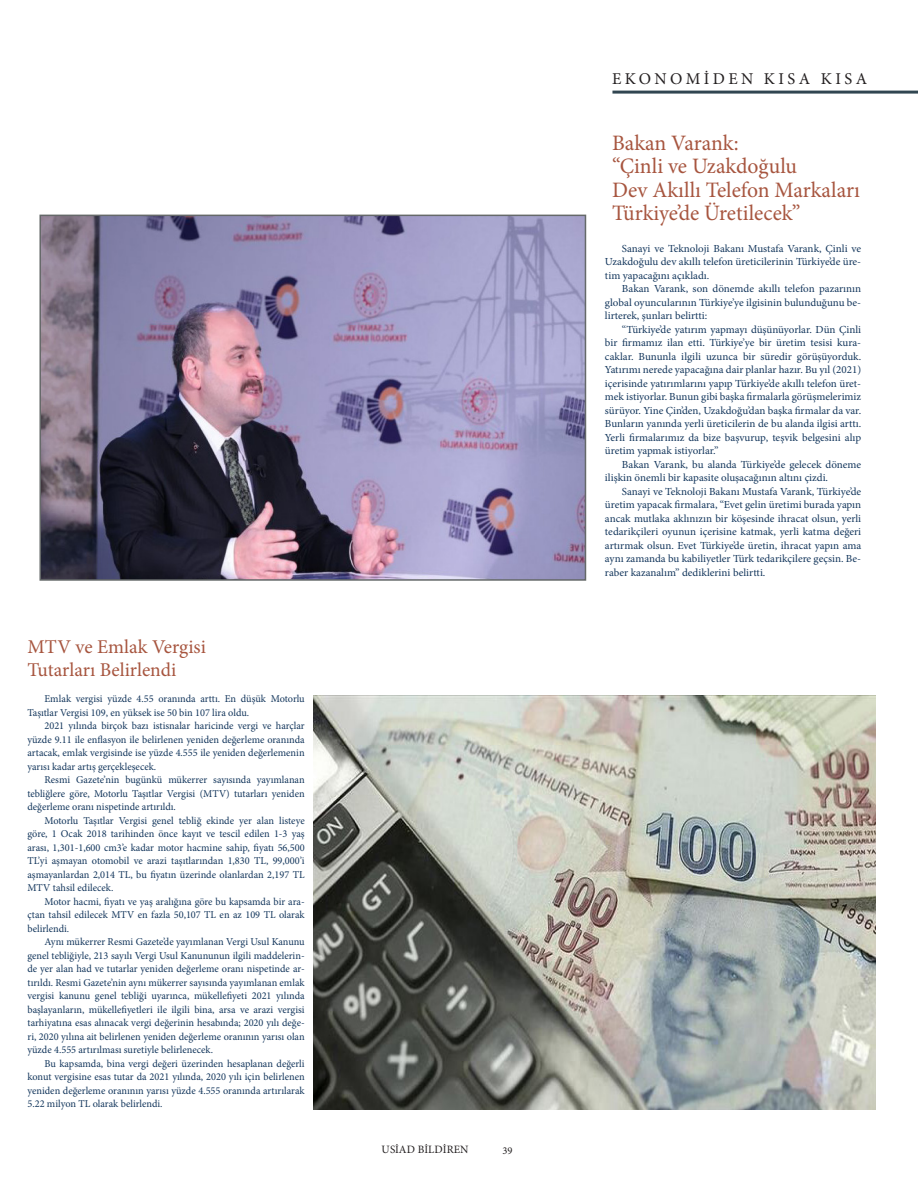
<style>
.page{position:relative;width:918px;height:1188px;background:#fff}
.page>*{position:absolute;margin:0;border:0;box-sizing:border-box;transform-origin:0 0}
.Headline_Text_-_Utop{font:22.05px "Minion Pro";color:#a7553f}
.Headline_Text_-_Utop-2{font:19.5px "Minion Pro";color:#a7553f}
.Section_Header_-_Rig{font:16.5px "Minion Pro";letter-spacing:.21em;color:#231f20}
.t1{font:11.25px "Minion Pro";letter-spacing:.01em;color:#231f20}
.Book_Review_Body_Tex{font:10.8px/13.5px "Minion Pro";color:#13365c;text-align:justify}
.Book_Review_Body_Tex-2{font:10.5px/13.5px "Minion Pro";color:#13365c;text-align:justify}
.t2{font:10.5px "Minion Pro";color:#231f20}
</style>
<div class="page">
<hr style="left:0;top:0;width:1px;height:1188px;background:#231f20">
<img style="left:314px;top:696px;width:561px;height:413px">
<img style="left:42px;top:218px;width:541px;height:360px">
<div style="left:39px;top:215px;width:547px;height:366px;border:2px solid #656969"></div>
<hr style="left:612px;top:91px;width:306px;height:3px;background:#314651">
<p class="Headline_Text_-_Utop-2" style="left:27px;top:633px;width:180px">MTV ve Emlak Vergisi</p>
<p class="Headline_Text_-_Utop-2" style="left:27px;top:657px;width:150px">Tutarları Belirlendi</p>
<p class="Book_Review_Body_Tex-2" style="left:27px;top:692px;width:279px;text-indent:17px">Emlak vergisi yüzde 4.55 oranında arttı. En düşük Motorlu<br>Taşıtlar Vergisi 109, en yüksek ise 50 bin 107 lira oldu.</p>
<p class="Book_Review_Body_Tex-2" style="left:27px;top:719px;width:279px;text-indent:17px">2021 yılında birçok bazı istisnalar haricinde vergi ve harçlar yüzde 9.11 ile enflasyon ile belirlenen yeniden değerleme oranında artacak, emlak vergisinde ise yüzde 4.555 ile yeniden değerlemenin yarısı kadar artış gerçekleşecek.</p>
<p class="Book_Review_Body_Tex-2" style="left:27px;top:773px;width:279px;text-indent:17px">Resmi Gazete’nin bugünkü mükerrer sayısında yayımlanan tebliğlere göre, Motorlu Taşıtlar Vergisi (MTV) tutarları yeniden değerleme oranı nispetinde artırıldı.</p>
<p class="Book_Review_Body_Tex-2" style="left:27px;top:814px;width:279px;text-indent:17px">Motorlu Taşıtlar Vergisi genel tebliğ ekinde yer alan listeye göre, 1 Ocak 2018 tarihinden önce kayıt ve tescil edilen 1-3 yaş arası, 1,301-1,600 cm3’e kadar motor hacmine sahip, fiyatı 56,500<br>TL’yi aşmayan otomobil ve arazi taşıtlarından 1,830 TL, 99,000’i aşmayanlardan 2,014 TL, bu fiyatın üzerinde olanlardan 2,197 TL MTV tahsil edilecek.</p>
<p class="Book_Review_Body_Tex-2" style="left:27px;top:895px;width:279px;text-indent:17px">Motor hacmi, fiyatı ve yaş aralığına göre bu kapsamda bir ara&shy;çtan tahsil edilecek MTV en fazla 50,107 TL en az 109 TL olarak belirlendi.</p>
<p class="Book_Review_Body_Tex-2" style="left:27px;top:935px;width:279px;text-indent:17px">Aynı mükerrer Resmi Gazete’de yayımlanan Vergi Usul Kanunu genel tebliğiyle, 213 sayılı Vergi Usul Kanununun ilgili maddelerin&shy;de yer alan had ve tutarlar yeniden değerleme oranı nispetinde ar&shy;tırıldı. Resmi Gazete’nin aynı mükerrer sayısında yayımlanan emlak vergisi kanunu genel tebliği uyarınca, mükellefiyeti 2021 yılında başlayanların, mükellefiyetleri ile ilgili bina, arsa ve arazi vergisi tarhiyatına esas alınacak vergi değerinin hesabında; 2020 yılı değe&shy;ri, 2020 yılına ait belirlenen yeniden değerleme oranının yarısı olan yüzde 4.555 artırılması suretiyle belirlenecek.</p>
<p class="Book_Review_Body_Tex-2" style="left:27px;top:1057px;width:279px;text-indent:17px">Bu kapsamda, bina vergi değeri üzerinden hesaplanan değerli konut vergisine esas tutar da 2021 yılında, 2020 yılı için belirlenen yeniden değerleme oranının yarısı yüzde 4.555 oranında artırılarak 5.22 milyon TL olarak belirlendi.</p>
<p class="t1" style="left:382px;top:1142px;width:89px">USİAD BİLDİREN</p>
<p class="t2" style="left:502px;top:1144px;width:12px">39</p>
<p class="Section_Header_-_Rig" style="left:612px;top:68px;width:257px">EKONOMİDEN KISA KISA</p>
<p class="Headline_Text_-_Utop" style="left:612px;top:128px;width:128px">Bakan Varank:</p>
<p class="Headline_Text_-_Utop" style="left:612px;top:151px;width:187px">“Çinli ve Uzakdoğulu</p>
<p class="Headline_Text_-_Utop" style="left:612px;top:175px;width:249px">Dev Akıllı Telefon Markaları</p>
<p class="Headline_Text_-_Utop" style="left:612px;top:198px;width:190px">Türkiye’de Üretilecek”</p>
<p class="Book_Review_Body_Tex" style="left:605px;top:242px;width:258px;text-indent:17px">Sanayi ve Teknoloji Bakanı Mustafa Varank, Çinli ve Uzakdoğulu dev akıllı telefon üreticilerinin Türkiye’de üre&shy;tim yapacağını açıkladı.</p>
<p class="Book_Review_Body_Tex" style="left:605px;top:282px;width:258px;text-indent:17px">Bakan Varank, son dönemde akıllı telefon pazarının global oyuncularının Türkiye’ye ilgisinin bulunduğunu be&shy;lirterek, şunları belirtti:</p>
<p class="Book_Review_Body_Tex" style="left:605px;top:323px;width:258px;text-indent:17px">“Türkiye’de yatırım yapmayı düşünüyorlar. Dün Çinli bir firmamız ilan etti. Türkiye’ye bir üretim tesisi kura&shy;caklar. Bununla ilgili uzunca bir süredir görüşüyorduk.<br>Yatırımı nerede yapacağına dair planlar hazır. Bu yıl (2021) içerisinde yatırımlarını yapıp Türkiye’de akıllı telefon üret&shy;mek istiyorlar. Bunun gibi başka firmalarla görüşmelerimiz sürüyor. Yine Çin’den, Uzakdoğu’dan başka firmalar da var.<br>Bunların yanında yerli üreticilerin de bu alanda ilgisi arttı.<br>Yerli firmalarımız da bize başvurup, teşvik belgesini alıp üretim yapmak istiyorlar.”</p>
<p class="Book_Review_Body_Tex" style="left:605px;top:458px;width:258px;text-indent:17px">Bakan Varank, bu alanda Türkiye’de gelecek döneme ilişkin önemli bir kapasite oluşacağının altını çizdi.</p>
<p class="Book_Review_Body_Tex" style="left:605px;top:485px;width:258px;text-indent:17px">Sanayi ve Teknoloji Bakanı Mustafa Varank, Türkiye’de üretim yapacak firmalara, “Evet gelin üretimi burada yapın ancak mutlaka aklınızın bir köşesinde ihracat olsun, yerli tedarikçileri oyunun içerisine katmak, yerli katma değeri artırmak olsun. Evet Türkiye’de üretin, ihracat yapın ama aynı zamanda bu kabiliyetler Türk tedarikçilere geçsin. Be&shy;raber kazanalım” dediklerini belirtti.</p>
</div>
